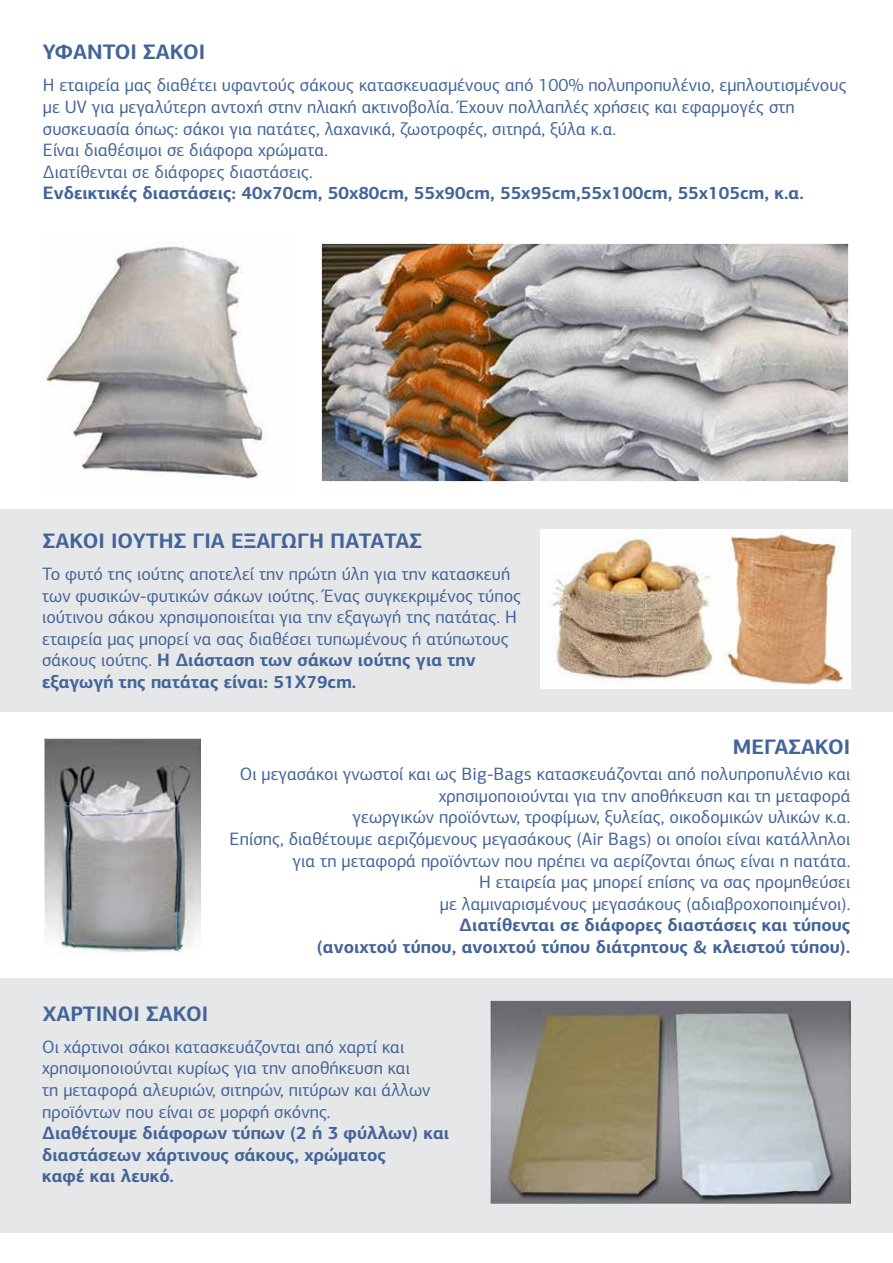
<style>
.page{position:relative;width:893px;height:1263px;background:#fff}
.page>*{position:absolute;margin:0;border:0;box-sizing:border-box;transform-origin:0 0}
.t1{font:700 21px "PF Centro Sans Pro";color:#436498}
.t2{font:18px/21.6px "PF Centro Sans Pro";color:#436498}
.t3{font:700 18px/21.6px "PF Centro Sans Pro";color:#436498;text-align:right}
.s1{font-weight:700}
</style>
<div class="page">
<div style="left:0;top:509px;width:893px;height:202px;background:#e6e7e8"></div>
<div style="left:0;top:978px;width:893px;height:255px;background:#e6e7e8"></div>
<img style="left:45px;top:242px;width:221px;height:237px">
<img style="left:44px;top:738px;width:157px;height:216px">
<img style="left:540px;top:529px;width:310px;height:160px">
<img style="left:490px;top:1000px;width:360px;height:203px">
<img style="left:321px;top:243px;width:527px;height:238px">
<p class="t1" style="left:43px;top:39px;width:164px">ΥΦΑΝΤΟΙ ΣΑΚΟΙ</p>
<p class="t2" style="left:43px;top:74px;width:805px">Η εταιρεία μας διαθέτει υφαντούς σάκους κατασκευασμένους από 100% πολυπροπυλένιο, εμπλουτισμένους με UV για μεγαλύτερη αντοχή στην ηλιακή ακτινοβολία. Έχουν πολλαπλές χρήσεις και εφαρμογές στη συσκευασία όπως: σάκοι για πατάτες, λαχανικά, ζωοτροφές, σιτηρά, ξύλα κ.α.<br>Είναι διαθέσιμοι σε διάφορα χρώματα.<br>Διατίθενται σε διάφορες διαστάσεις.</p>
<p class="t3" style="left:43px;top:182px;width:763px">Ενδεικτικές διαστάσεις: 40x70cm, 50x80cm, 55x90cm, 55x95cm,55x100cm, 55x105cm, κ.α.</p>
<p class="t1" style="left:43px;top:527px;width:381px">ΣΑΚΟΙ ΙΟΥΤΗΣ ΓΙΑ ΕΞΑΓΩΓΗ ΠΑΤΑΤΑΣ</p>
<p class="t2" style="left:42px;top:563px;width:480px">Το φυτό της ιούτης αποτελεί την πρώτη ύλη για την κατασκευή των φυσικών-φυτικών σάκων ιούτης. Ένας συγκεκριμένος τύπος ιούτινου σάκου χρησιμοποιείται για την εξαγωγή της πατάτας. Η εταιρεία μας μπορεί να σας διαθέσει τυπωμένους ή ατύπωτους σάκους ιούτης. <span class="s1">Η Διάσταση των σάκων ιούτης για την εξαγωγή της πατάτας είναι: 51Χ79cm.</span></p>
<p class="t1" style="left:733px;top:733px;width:119px">ΜΕΓΑΣΑΚΟΙ</p>
<p class="t1" style="left:43px;top:1000px;width:167px">ΧΑΡΤΙΝΟΙ ΣΑΚΟΙ</p>
<p class="t2" style="left:230px;top:763px;width:622px;text-align:right">Οι μεγασάκοι γνωστοί και ως Big-Bags κατασκευάζονται από πολυπροπυλένιο και χρησιμοποιούνται για την αποθήκευση και τη μεταφορά<br>γεωργικών προϊόντων, τροφίμων, ξυλείας, οικοδομικών υλικών κ.α.<br>Επίσης, διαθέτουμε αεριζόμενους μεγασάκους (Air Bags) οι οποίοι είναι κατάλληλοι για τη μεταφορά προϊόντων που πρέπει να αερίζονται όπως είναι η πατάτα.<br>Η εταιρεία μας μπορεί επίσης να σας προμηθεύσει<br>με λαμιναρισμένους μεγασάκους (αδιαβροχοποιημένοι).</p>
<p class="t3" style="left:317px;top:914px;width:535px">Διατίθενται σε διάφορες διαστάσεις και τύπους<br>(ανοιχτού τύπου, ανοιχτού τύπου διάτρητους &amp; κλειστού τύπου).</p>
<p class="t2" style="left:42px;top:1036px;width:390px">Οι χάρτινοι σάκοι κατασκευάζονται από χαρτί και χρησιμοποιούνται κυρίως για την αποθήκευση και τη μεταφορά αλευριών, σιτηρών, πιτύρων και άλλων προϊόντων που είναι σε μορφή σκόνης.</p>
<p class="t3" style="left:42px;top:1122px;width:409px;text-align:left">Διαθέτουμε διάφορων τύπων (2 ή 3 φύλλων) και διαστάσεων χάρτινους σάκους, χρώματος<br>καφέ και λευκό.</p>
</div>
